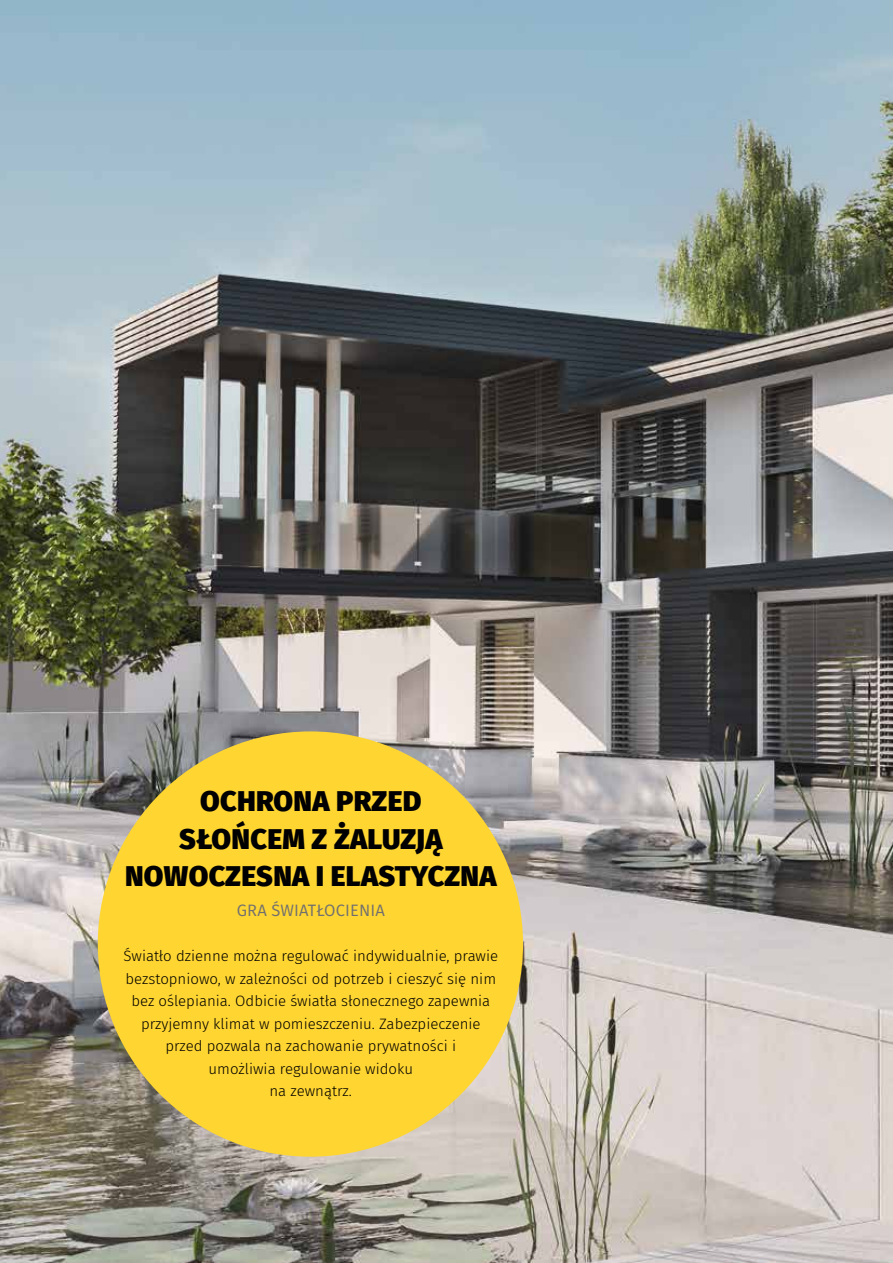
<style>
.page{position:relative;width:893px;height:1263px;background:#fff}
.page>*{position:absolute;margin:0;border:0;box-sizing:border-box;transform-origin:0 0}
.t1{font:800 28.5px/37.5px "Fira Sans";letter-spacing:.01em;color:#000;text-align:center}
.t2{font:16.5px "Fira Sans";letter-spacing:.01em;color:#706f6f}
.t3{font:300 15px/22.5px "Fira Sans";color:#000;text-align:center}
</style>
<div class="page">
<img style="left:0;top:0;width:893px;height:1263px">
<div style="left:98px;top:731px;width:425px;height:426px;background:#ffd531;border-radius:50%"></div>
<h1 class="t1" style="left:125px;top:780px;width:373px">OCHRONA PRZED<br>SŁOŃCEM Z ŻALUZJĄ<br>NOWOCZESNA I ELASTYCZNA</h1>
<p class="t2" style="left:237px;top:898px;width:150px">GRA ŚWIATŁOCIENIA</p>
<p class="t3" style="left:123px;top:945px;width:376px">Światło dzienne można regulować indywidualnie, prawie bezstopniowo, w zależności od potrzeb i cieszyć się nim bez oślepiania. Odbicie światła słonecznego zapewnia przyjemny klimat w pomieszczeniu. Zabezpieczenie przed pozwala na zachowanie prywatności i<br>umożliwia regulowanie widoku<br>na zewnątrz.</p>
</div>
